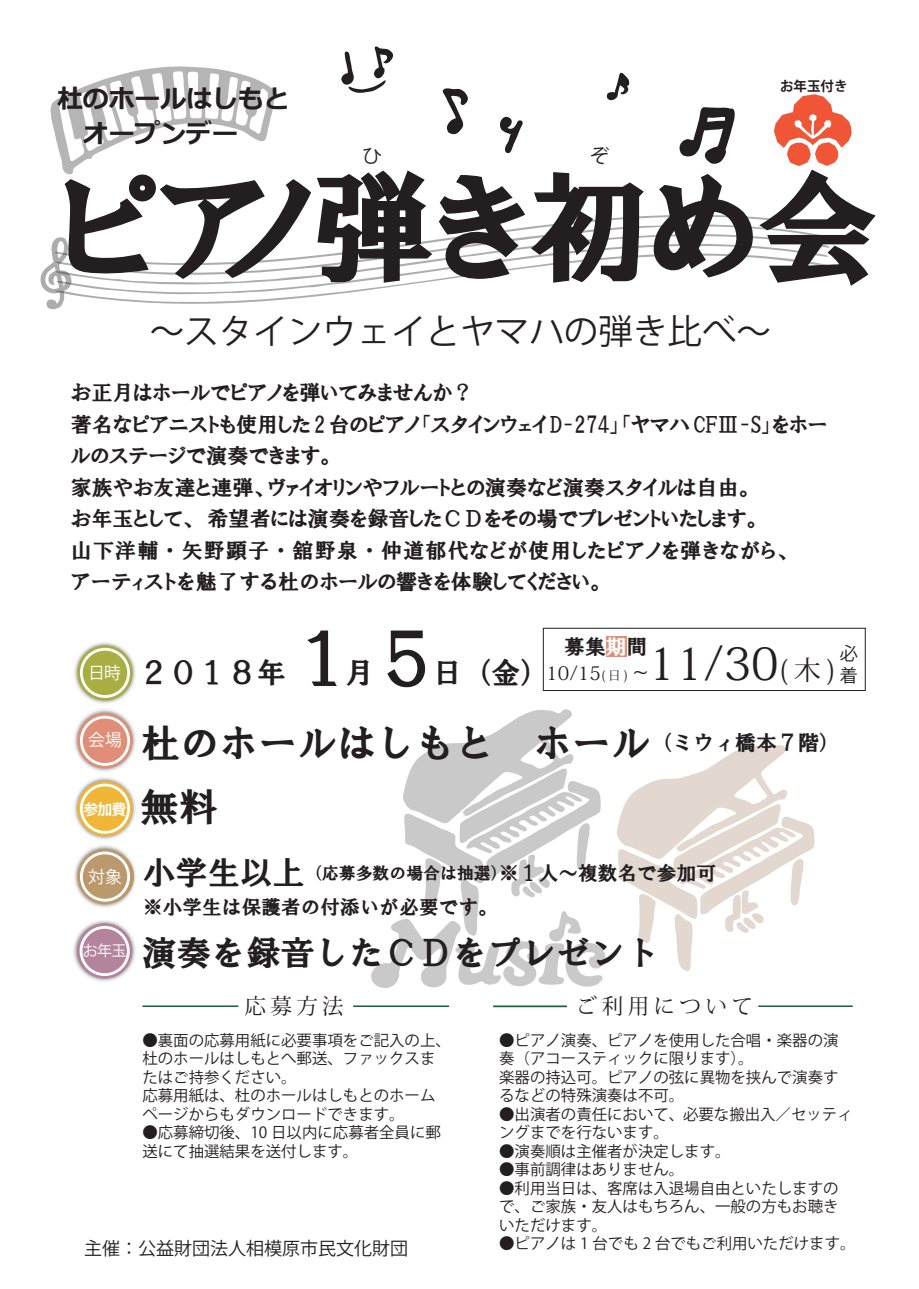
<style>
.page{position:relative;width:919px;height:1289px;background:#fff}
.page>*{position:absolute;margin:0;border:0;box-sizing:border-box;transform-origin:0 0}
.t1{font:120.75px "HGP Soei Presence EB";color:#231f20}
.t2{font:67.5px "HG Soei Presence EB";color:#231f20}
.t3{font:44.85px "Koz Min Pr 6 N";color:#231f20}
.t4{font:39.15px "HG Soei Presence EB";color:#231f20}
.t5{font:34.5px "Koz Go Pro";color:#231f20}
.t6{font:34.5px "HG Soei Presence EB";color:#231f20}
.t7{font:29.25px "HG Soei Presence EB";color:#231f20}
.t8{font:italic 700 25.8px/34.3px "Meiryo";color:#231f20}
.t9{font:21.6px "Koz Min Pr 6 N";letter-spacing:.2em;color:#231f20}
.t10{font:21.15px/31.5px "HGP Soei Presence EB";color:#231f20}
.t11{font:20.7px "HGP Soei Presence EB";color:#231f20}
.t12{font:19.65px "HG Soei Presence EB";color:#231f20}
.t13{font:19.5px "Koz Go Pro";color:#231f20}
.t14{font:18.75px "Koz Min Pr 6 N";color:#231f20}
.t15{font:18px/21.6px "Koz Go Pro";color:#231f20}
.t16{font:16.95px "HG Soei Presence EB";color:#231f20}
.t17{font:16.95px "Koz Go Pro";color:#fff}
.t18{font:15.45px/18.5px "Koz Go Pr 6 N";color:#231f20}
.t19{font:700 15px "Koz Go Pro";color:#fff}
.t20{font:15px "Koz Go Pro";color:#fff}
.t21{font:700 13.5px "Koz Go Pro";color:#231f20}
.s1{font-family:"HG Soei Presence EB"}
.s2{color:#fff}
.s3{font-size:28.2px}
.s4{font-size:26.7px}
.s5{font-family:"Koz Go Pro";font-size:16.95px;color:#fff}
.s6{font-size:12.6px}
.s7{font-family:"Koz Go Pro";color:#fff}
.s8{font-size:32.4px}
.s9{font-size:19.65px}
</style>
<div class="page">
<img style="left:73px;top:920px;width:63px;height:62px">
<div style="left:77px;top:923px;width:55px;height:55px;background:#b3849c;border-radius:50%"></div>
<img style="left:74px;top:642px;width:62px;height:266px">
<svg style="left:77px;top:645px;width:56px;height:55px;background:#b0b455"></svg>
<div style="left:80px;top:648px;width:50px;height:50px;border:3px solid #fff;border-radius:50%"></div>
<svg style="left:616px;top:745px;width:198px;height:226px"></svg>
<svg style="left:77px;top:713px;width:56px;height:55px;background:#e19984"></svg>
<div style="left:80px;top:715px;width:50px;height:50px;border:3px solid #fff;border-radius:50%"></div>
<svg style="left:77px;top:781px;width:56px;height:55px;background:#efbc4b"></svg>
<div style="left:80px;top:783px;width:50px;height:50px;border:3px solid #fff;border-radius:50%"></div>
<div style="left:77px;top:849px;width:57px;height:55px;background:#bb996d;border-radius:50%"></div>
<div style="left:80px;top:851px;width:50px;height:50px;border:3px solid #fff;border-radius:50%"></div>
<svg style="left:371px;top:709px;width:234px;height:279px"></svg>
<hr style="left:142px;top:1005px;width:96px;height:1px;background:#0c6638">
<hr style="left:353px;top:1005px;width:96px;height:1px;background:#0c6638">
<hr style="left:493px;top:1005px;width:74px;height:2px;background:#0c6638">
<div style="left:605px;top:636px;width:21px;height:20px;background:#e08e77"></div>
<div style="left:543px;top:628px;width:322px;height:63px;border:1px solid #231f20"></div>
<svg style="left:41px;top:46px;width:835px;height:263px"></svg>
<div style="left:80px;top:925px;width:50px;height:51px;border:3px solid #fff;border-radius:50%"></div>
<hr style="left:758px;top:1005px;width:94px;height:1px;background:#0c6638">
<h3 class="t8" style="left:57px;top:83px;width:234px">杜のホールはしもと　オープンデー</h3>
<p class="t13" style="left:362px;top:143px;width:21px">ひ</p>
<p class="t13" style="left:590px;top:143px;width:21px">ぞ</p>
<p class="t21" style="left:780px;top:77px;width:69px">お年玉付き</p>
<h1 class="t1" style="left:224px;top:166px;width:655px">ノ弾き初め会</h1>
<h1 class="t1" style="left:59px;top:166px;width:209px">ピア</h1>
<h3 class="t5" style="left:150px;top:309px;width:622px">～スタインウェイとヤマハの弾き比べ～</h3>
<p class="t10" style="left:71px;top:377px;width:758px">お正月はホールでピアノを弾いてみませんか？<br>著名なピアニストも使用した 2台のピアノ「スタインウェイ D-274」「ヤマハ CFⅢ-S」をホールのステージで演奏できます。<br>家族やお友達と連弾、ヴァイオリンやフルートとの演奏など演奏スタイルは自由。<br>お年玉として、希望者には演奏を録音した<span class="s1">ＣＤ</span>をその場でプレゼントいたします。<br>山下洋輔・矢野顕子・舘野泉・仲道郁代などが使用したピアノを弾きながら、<br>アーティストを魅了する杜のホールの響きを体験してください。</p>
<h2 class="t2" style="left:290px;top:624px;width:151px">１５</h2>
<h3 class="t11" style="left:564px;top:636px;width:84px">募集<span class="s2">期</span>間</h3>
<p class="t15" style="left:839px;top:643px;width:19px">必着</p>
<h3 class="t3" style="left:633px;top:638px;width:204px"><span class="s3">~</span>11/30<span class="s4">( 木 )</span></h3>
<h3 class="t7" style="left:88px;top:658px;width:478px"><span class="s5">日時</span> ２０１８年　　月　　日（金）　</h3>
<p class="t14" style="left:546px;top:662px;width:83px">10/15<span class="s6">( 日 )</span></p>
<p class="t17" style="left:88px;top:729px;width:35px">会場</p>
<h3 class="t4" style="left:141px;top:722px;width:700px">杜のホールはしもと　ホール<sup>（ミウィ橋本７階）</sup></h3>
<p class="t19" style="left:84px;top:799px;width:44px">参加費</p>
<h3 class="t4" style="left:140px;top:786px;width:80px">無料</h3>
<p class="t16" style="left:88px;top:863px;width:629px"><span class="s7">対象</span> <span class="s8">小学生以上</span>（応募多数の場合は抽選）<span class="s9">※１人～複数名で参加可</span></p>
<p class="t12" style="left:143px;top:897px;width:356px">※小学生は保護者の付添いが必要です。</p>
<p class="t20" style="left:83px;top:941px;width:45px">お年玉</p>
<h3 class="t6" style="left:142px;top:935px;width:519px">演奏を録音したＣＤをプレゼント</h3>
<h3 class="t9" style="left:244px;top:993px;width:101px">応募方法</h3>
<h3 class="t9" style="left:576px;top:993px;width:178px">ご利用について</h3>
<p class="t18" style="left:142px;top:1031px;width:310px">●裏面の応募用紙に必要事項をご記入の上、杜のホールはしもとへ郵送、ファックスまたはご持参ください。<br>応募用紙は、杜のホールはしもとのホームページからもダウンロードできます。</p>
<p class="t18" style="left:142px;top:1123px;width:300px">●応募締切後、10 日以内に応募者全員に郵送にて抽選結果を送付します。</p>
<p class="t18" style="left:499px;top:1031px;width:341px">●ピアノ演奏、ピアノを使用した合唱・楽器の演奏（アコースティックに限ります）。<br>楽器の持込可。ピアノの弦に異物を挟んで演奏するなどの特殊演奏は不可。</p>
<p class="t18" style="left:499px;top:1105px;width:355px">●出演者の責任において、必要な搬出入／セッティングまでを行ないます。</p>
<p class="t18" style="left:499px;top:1142px;width:233px">●演奏順は主催者が決定します。</p>
<p class="t18" style="left:499px;top:1160px;width:186px">●事前調律はありません。</p>
<p class="t18" style="left:499px;top:1179px;width:341px;text-align:justify">●利用当日は、客席は入退場自由といたしますので、ご家族・友人はもちろん、一般の方もお聴きいただけます。</p>
<p class="t18" style="left:499px;top:1234px;width:358px">●ピアノは 1 台でも 2 台でもご利用いただけます。</p>
<p class="t15" style="left:84px;top:1238px;width:325px">主催：公益財団法人相模原市民文化財団</p>
</div>
